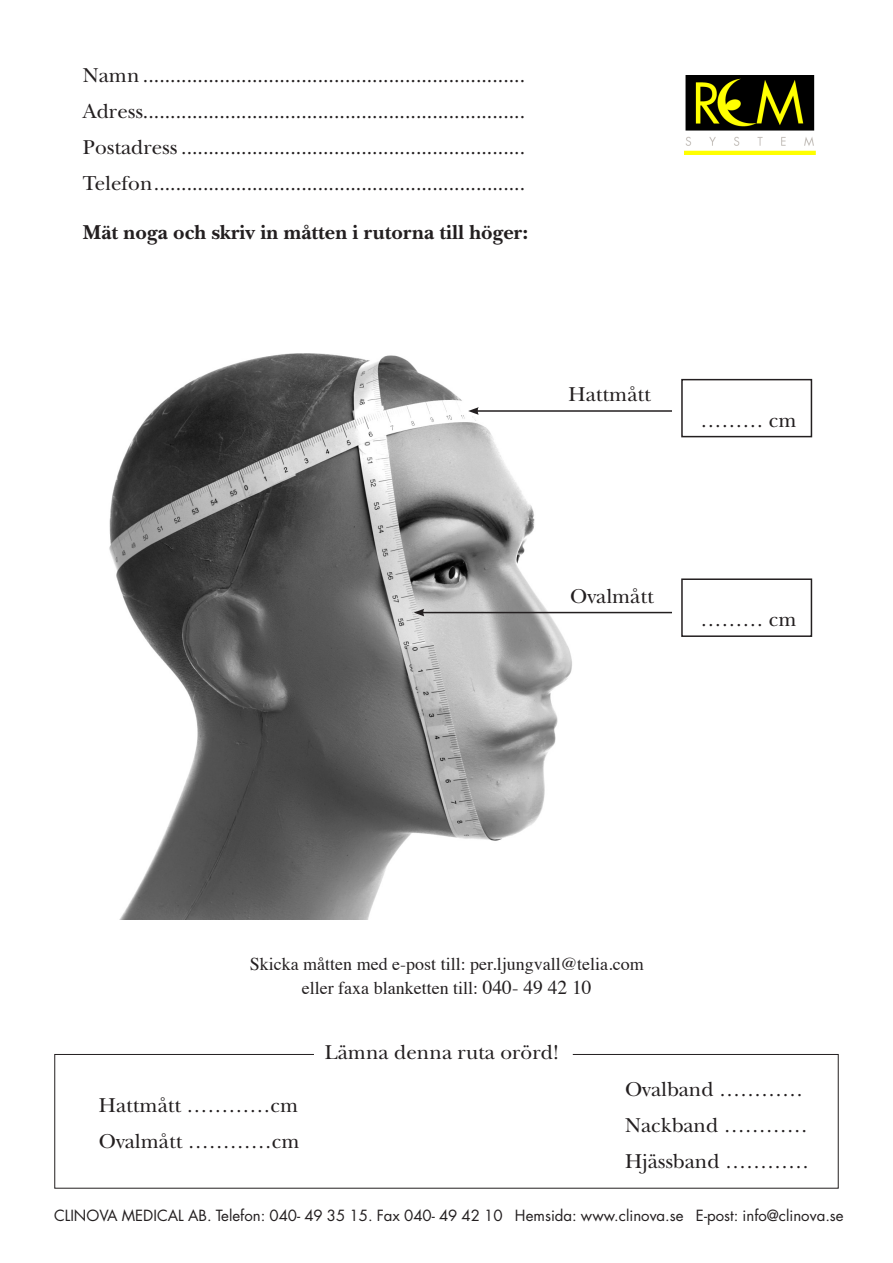
<style>
.page{position:relative;width:893px;height:1263px;background:#fff}
.page>*{position:absolute;margin:0;border:0;box-sizing:border-box;transform-origin:0 0}
.t1{font:21px "New Baskerville";color:#231f20}
.t2{font:700 21px "New Baskerville";color:#231f20}
.t3{font:18px "Times";color:#231f20}
.t4{font:15px "Futura";color:#231f20}
.s1{font-size:19.5px}
</style>
<div class="page">
<div style="left:54px;top:1054px;width:785px;height:134px;border:1px solid #231f20"></div>
<div style="left:314px;top:1041px;width:259px;height:22px;background:#fff"></div>
<img style="left:109px;top:353px;width:556px;height:567px">
<div style="left:681px;top:379px;width:131px;height:58px;border:2px solid #231f20"></div>
<hr style="left:476px;top:410px;width:196px;height:2px;background:#231f20">
<svg style="left:468px;top:407px;width:11px;height:8px"></svg>
<hr style="left:422px;top:612px;width:250px;height:1px;background:#231f20">
<svg style="left:414px;top:609px;width:10px;height:7px"></svg>
<div style="left:681px;top:578px;width:131px;height:59px;border:2px solid #231f20"></div>
<img style="left:685px;top:75px;width:131px;height:80px">
<p class="t1" style="left:83px;top:63px;width:444px">Namn ......................................................................</p>
<p class="t1" style="left:83px;top:99px;width:444px">Adress......................................................................</p>
<p class="t1" style="left:83px;top:135px;width:444px">Postadress ...............................................................</p>
<p class="t1" style="left:83px;top:171px;width:444px">Telefon....................................................................</p>
<p class="t2" style="left:83px;top:220px;width:447px">Mät noga och skriv in måtten i rutorna till höger:</p>
<p class="t1" style="left:568px;top:381px;width:84px">Hattmått</p>
<p class="t1" style="left:700px;top:407px;width:98px">……… cm</p>
<p class="t1" style="left:570px;top:583px;width:85px">Ovalmått</p>
<p class="t1" style="left:700px;top:606px;width:98px">……… cm</p>
<p class="t3" style="left:250px;top:947px;width:396px">Skicka måtten med e-post till: per.ljungvall@telia.com</p>
<p class="t3" style="left:302px;top:971px;width:291px">eller faxa blanketten till: <span class="s1">040- 49 42 10</span></p>
<p class="t1" style="left:325px;top:1040px;width:236px">Lämna denna ruta orörd!</p>
<p class="t1" style="left:99px;top:1092px;width:201px">Hattmått …………cm</p>
<p class="t1" style="left:99px;top:1128px;width:202px">Ovalmått …………cm</p>
<p class="t1" style="left:625px;top:1076px;width:180px">Ovalband …………</p>
<p class="t1" style="left:625px;top:1112px;width:184px">Nackband …………</p>
<p class="t1" style="left:625px;top:1148px;width:185px">Hjässband …………</p>
<p class="t4" style="left:54px;top:1205px;width:791px">CLINOVA MEDICAL AB. Telefon: 040- 49 35 15. Fax 040- 49 42 10 Hemsida: www.clinova.se E-post: info@clinova.se</p>
</div>
